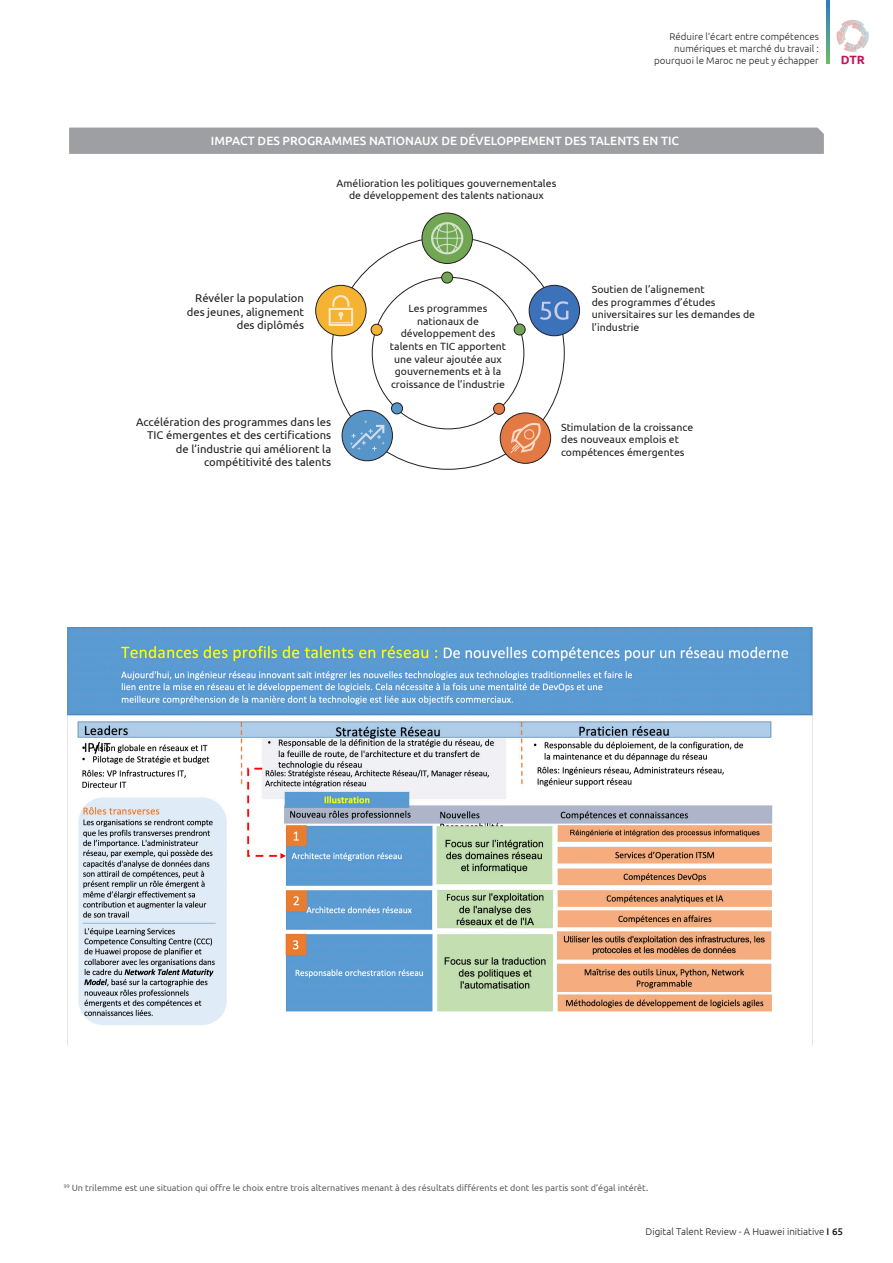
<style>
.page{position:relative;width:893px;height:1263px;background:#fff}
.page>*{position:absolute;margin:0;border:0;box-sizing:border-box;transform-origin:0 0}
.t1{font:500 12px "Ubuntu";color:#fff}
.t2{font:700 12px "Ubuntu";color:#bf175a}
.t3{font:11.25px/13.5px "Ubuntu";color:#231f20;text-align:right}
.t4{font:10.5px/12.6px "Ubuntu";color:#231f20}
.t5{font:300 9.75px/11.7px "Ubuntu";color:#231f20;text-align:right}
.Source{font:9px "Ubuntu";color:#636366}
.s1{font-weight:500}
</style>
<div class="page">
<svg style="left:837px;top:20px;width:32px;height:32px"></svg>
<svg style="left:826px;top:0;width:3px;height:64px"></svg>
<div style="left:422px;top:213px;width:50px;height:50px;background:#71a754;border-radius:50%"></div>
<div style="left:422px;top:213px;width:51px;height:51px;border:1px solid #231f20;border-radius:50%"></div>
<div style="left:529px;top:285px;width:51px;height:51px;background:#3c72b9;border-radius:50%"></div>
<div style="left:529px;top:285px;width:51px;height:51px;border:1px solid #231f20;border-radius:50%"></div>
<div style="left:500px;top:413px;width:51px;height:50px;background:#e47a43;border-radius:50%"></div>
<div style="left:500px;top:413px;width:51px;height:51px;border:1px solid #231f20;border-radius:50%"></div>
<div style="left:342px;top:410px;width:50px;height:51px;background:#5794c7;border-radius:50%"></div>
<div style="left:342px;top:410px;width:51px;height:51px;border:1px solid #231f20;border-radius:50%"></div>
<div style="left:316px;top:285px;width:50px;height:51px;background:#f5b334;border-radius:50%"></div>
<div style="left:315px;top:285px;width:51px;height:51px;border:1px solid #231f20;border-radius:50%"></div>
<div style="left:514px;top:324px;width:11px;height:11px;background:#71a754;border-radius:50%"></div>
<div style="left:514px;top:324px;width:11px;height:11px;border:1px solid #231f20;border-radius:50%"></div>
<div style="left:494px;top:403px;width:11px;height:11px;background:#e47a43;border-radius:50%"></div>
<div style="left:493px;top:403px;width:12px;height:12px;border:1px solid #231f20;border-radius:50%"></div>
<div style="left:371px;top:324px;width:11px;height:11px;background:#f5b334;border-radius:50%"></div>
<div style="left:371px;top:324px;width:11px;height:12px;border:1px solid #231f20;border-radius:50%"></div>
<div style="left:391px;top:403px;width:12px;height:11px;background:#5794c7;border-radius:50%"></div>
<div style="left:391px;top:402px;width:12px;height:12px;border:1px solid #231f20;border-radius:50%"></div>
<div style="left:442px;top:272px;width:11px;height:11px;background:#71a754;border-radius:50%"></div>
<div style="left:441px;top:272px;width:12px;height:11px;border:1px solid #231f20;border-radius:50%"></div>
<svg style="left:510px;top:422px;width:31px;height:31px"></svg>
<svg style="left:329px;top:295px;width:24px;height:31px"></svg>
<svg style="left:540px;top:301px;width:28px;height:19px"></svg>
<svg style="left:431px;top:222px;width:32px;height:32px"></svg>
<svg style="left:350px;top:420px;width:35px;height:31px"></svg>
<div style="left:69px;top:128px;width:755px;height:26px;background:#9d9fa2"></div>
<img style="left:67px;top:627px;width:745px;height:418px">
<p class="t5" style="left:654px;top:31px;width:166px">Réduire l’écart entre compétences numériques et marché du travail : pourquoi le Maroc ne peut y échapper</p>
<p class="t2" style="left:841px;top:52px;width:25px">DTR</p>
<p class="t1" style="left:211px;top:134px;width:470px">IMPACT DES PROGRAMMES NATIONAUX DE DÉVELOPPEMENT DES TALENTS EN TIC</p>
<p class="t4" style="left:337px;top:176px;width:221px;text-align:center">Amélioration les politiques gouvernementales de développement des talents nationaux</p>
<p class="t3" style="left:187px;top:291px;width:119px">Révéler la population des jeunes, alignement des diplômés</p>
<p class="t3" style="left:136px;top:414px;width:197px">Accélération des programmes dans les TIC émergentes et des certifications de l’industrie qui améliorent la compétitivité des talents</p>
<p class="t4" style="left:390px;top:302px;width:118px;text-align:center">Les programmes nationaux de développement des talents en TIC apportent une valeur ajoutée aux gouvernements et à la croissance de l’industrie</p>
<p class="t4" style="left:592px;top:283px;width:165px">Soutien de l’alignement<br>des programmes d’études universitaires sur les demandes de l’industrie</p>
<p class="t4" style="left:561px;top:420px;width:134px">Stimulation de la croissance des nouveaux emplois et compétences émergentes</p>
<p class="Source" style="left:64px;top:1182px;width:586px"><sup>99</sup> Un trilemme est une situation qui offre le choix entre trois alternatives menant à des résultats différents et dont les partis sont d’égal intérêt.</p>
<p class="t5" style="left:645px;top:1225px;width:199px">Digital Talent Review - A Huawei initiative <span class="s1">I 65</span></p>
</div>
